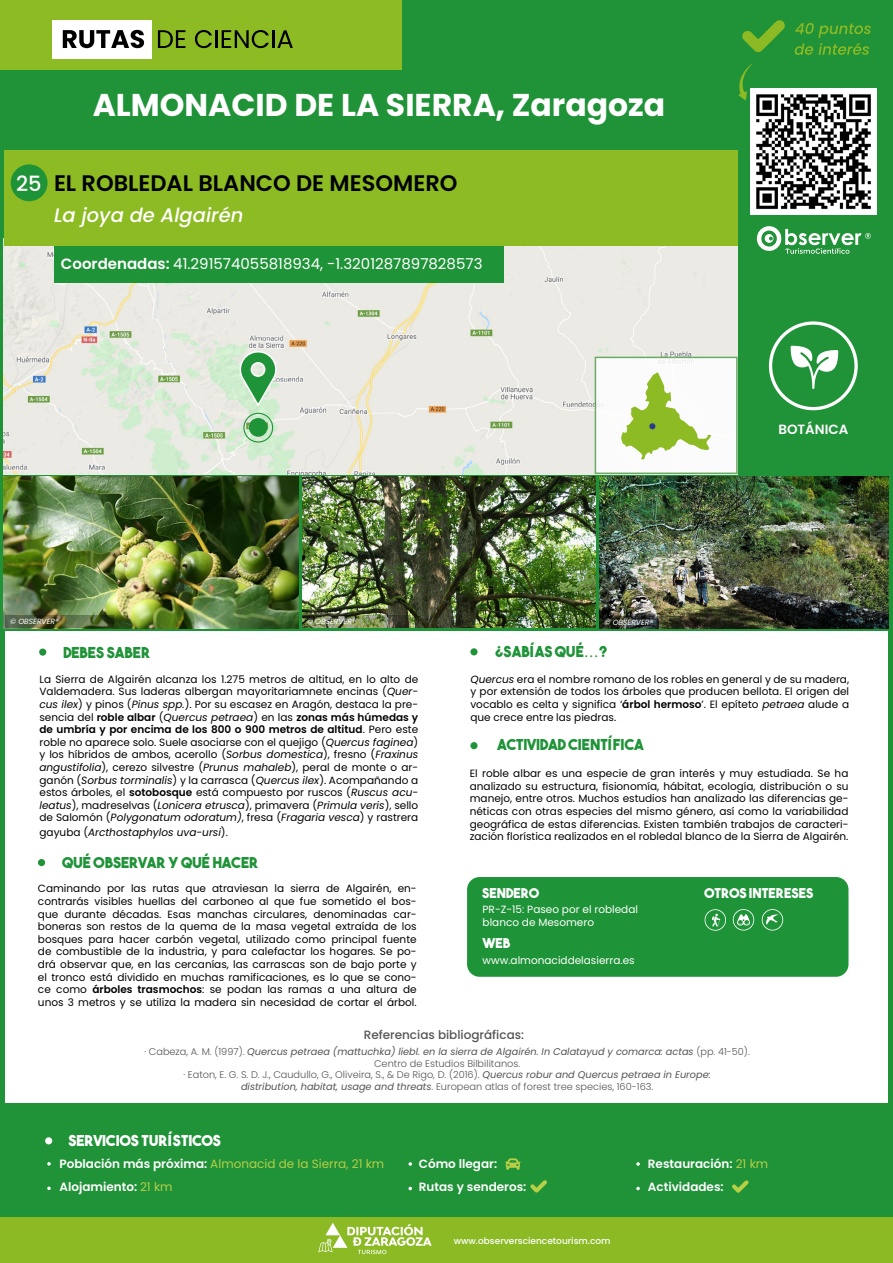
<style>
.page{position:relative;width:893px;height:1263px;background:#209238}
.page>*{position:absolute;margin:0;border:0;box-sizing:border-box;transform-origin:0 0}
.t1{font:700 31.5px "Poppins";color:#fff}
.t2{font:600 22.5px "Poppins";color:#000}
.t3{font:500 21px "Poppins";color:#fff}
.t4{font:italic 500 19.5px "Poppins";color:#fff}
.t5{font:15px "The Bold Font";color:#1f9338}
.t6{font:15px "Poppins";color:#fff}
.t7{font:15px "The Bold Font";color:#fff}
.t8{font:13.5px "The Bold Font";color:#fff}
.t9{font:600 13.35px "Poppins";color:#fff}
.t10{font:600 12px "Poppins";color:#fff}
.t11{font:12px "Poppins";color:#b6cf47}
.t12{font:500 12px "Poppins";color:#555454}
.t13{font:10.5px/12.6px "Poppins";color:#000;text-align:justify}
.t14{font:10.5px/12.6px "Poppins";color:#fff}
.t15{font:italic 10.5px "Poppins";color:#000}
.t16{font:300 9.75px/11.7px "Poppins";color:#555454;text-align:center}
.t17{font:500 9px "Poppins";color:#fff}
.t18{font:italic 7.5px "Poppins";color:#fff}
.s1{font-weight:600}
.s2{font-family:"Myriad Pro"}
.s3{font-style:italic}
.s4{font-style:normal}
.s5{font-weight:400;font-style:italic}
.s6{font-weight:600;color:#fff}
.s7{font-weight:400;color:#b6cf47}
</style>
<div class="page">
<div style="left:5px;top:631px;width:883px;height:472px;background:#fff"></div>
<div style="left:0;top:1218px;width:893px;height:45px;background:#8cba24"></div>
<svg style="left:318px;top:1223px;width:114px;height:31px"></svg>
<svg style="left:769px;top:321px;width:89px;height:89px"></svg>
<svg style="left:757px;top:226px;width:114px;height:28px"></svg>
<svg style="left:742px;top:20px;width:43px;height:32px"></svg>
<svg style="left:794px;top:23px;width:77px;height:32px"></svg>
<svg style="left:738px;top:64px;width:14px;height:36px"></svg>
<img style="left:4px;top:246px;width:734px;height:228px">
<svg style="left:595px;top:357px;width:143px;height:117px;background:#e0ebcc"></svg>
<div style="left:4px;top:150px;width:734px;height:96px;background:#8dbb23"></div>
<div style="left:54px;top:246px;width:450px;height:37px;background:#1f9338"></div>
<div style="left:249px;top:418px;width:19px;height:19px;background:#1f9338;border-radius:50%"></div>
<svg style="left:235px;top:348px;width:43px;height:59px"></svg>
<div style="left:243px;top:413px;width:30px;height:30px;border:1px solid #1f9338;border-radius:50%"></div>
<div style="left:0;top:0;width:402px;height:69px;background:#8dbb23"></div>
<div style="left:52px;top:20px;width:99px;height:39px;background:#fff"></div>
<svg style="left:63px;top:30px;width:81px;height:18px"></svg>
<svg style="left:158px;top:30px;width:27px;height:18px"></svg>
<svg style="left:195px;top:30px;width:17px;height:18px"></svg>
<hr style="left:215px;top:30px;width:3px;height:18px;background:#000">
<svg style="left:222px;top:30px;width:47px;height:18px"></svg>
<hr style="left:272px;top:30px;width:3px;height:18px;background:#000">
<svg style="left:277px;top:30px;width:16px;height:18px"></svg>
<div style="left:45px;top:1137px;width:7px;height:7px;background:#fff;border-radius:50%"></div>
<svg style="left:47px;top:1162px;width:4px;height:3px"></svg>
<svg style="left:408px;top:1162px;width:4px;height:4px"></svg>
<svg style="left:636px;top:1162px;width:4px;height:4px"></svg>
<svg style="left:47px;top:1186px;width:4px;height:4px"></svg>
<svg style="left:408px;top:1187px;width:4px;height:3px"></svg>
<svg style="left:636px;top:1187px;width:4px;height:3px"></svg>
<svg style="left:505px;top:1158px;width:16px;height:12px"></svg>
<img style="left:4px;top:476px;width:294px;height:152px">
<img style="left:302px;top:476px;width:294px;height:152px">
<img style="left:599px;top:476px;width:290px;height:152px">
<svg style="left:530px;top:1180px;width:17px;height:13px"></svg>
<svg style="left:732px;top:1180px;width:17px;height:13px"></svg>
<div style="left:39px;top:648px;width:7px;height:8px;background:#1f9338;border-radius:50%"></div>
<div style="left:38px;top:859px;width:7px;height:7px;background:#1f9338;border-radius:50%"></div>
<div style="left:470px;top:648px;width:8px;height:7px;background:#1f9338;border-radius:50%"></div>
<div style="left:470px;top:742px;width:8px;height:7px;background:#1f9338;border-radius:50%"></div>
<div style="left:467px;top:877px;width:381px;height:100px;background:#1f9338;border-radius:12px"></div>
<svg style="left:732px;top:909px;width:22px;height:21px"></svg>
<svg style="left:704px;top:909px;width:22px;height:22px"></svg>
<svg style="left:762px;top:909px;width:22px;height:21px"></svg>
<div style="left:11px;top:164px;width:37px;height:37px;background:#1f9338;border-radius:50%"></div>
<img style="left:750px;top:88px;width:126px;height:126px">
<svg style="left:5px;top:615px;width:109px;height:12px"></svg>
<svg style="left:302px;top:615px;width:108px;height:12px"></svg>
<svg style="left:599px;top:616px;width:109px;height:12px"></svg>
<h1 class="t1" style="left:93px;top:86px;width:574px">ALMONACID DE LA SIERRA, Zaragoza</h1>
<h3 class="t3" style="left:16px;top:171px;width:27px">25</h3>
<h2 class="t2" style="left:54px;top:170px;width:405px">EL ROBLEDAL BLANCO DE MESOMERO</h2>
<h3 class="t4" style="left:54px;top:204px;width:191px">La joya de Algairén</h3>
<h3 class="t6" style="left:61px;top:255px;width:423px"><span class="s1">Coordenadas:</span> 41.291574055818934, -1.3201287897828573</h3>
<p class="t18" style="left:10px;top:617px;width:50px">© OBSERVER®</p>
<p class="t18" style="left:307px;top:617px;width:50px">© OBSERVER®</p>
<p class="t18" style="left:604px;top:618px;width:50px">© OBSERVER®</p>
<h3 class="t5" style="left:63px;top:643px;width:88px">DEBES SABER</h3>
<h3 class="t5" style="left:495px;top:642px;width:114px">¿SABÍAS QUÉ<span class="s2">…</span>?</h3>
<p class="t9" style="left:778px;top:421px;width:71px">BOTÁNICA</p>
<p class="t13" style="left:40px;top:673px;width:380px">La Sierra de Algairén alcanza los 1.275 metros de altitud, en lo alto de Valdemadera. Sus laderas albergan mayoritariamnete encinas (<span class="s3">Quer&shy;cus ilex</span>) y pinos (<span class="s3">Pinus spp.</span>). Por su escasez en Aragón, destaca la pre&shy;sencia del <span class="s1">roble albar</span> (<span class="s3">Quercus petraea</span>) en las <span class="s1">zonas más húmedas y de umbría y por encima de los 800 o 900 metros de altitud</span>. Pero este roble no aparece solo. Suele asociarse con el quejigo (<span class="s3">Quercus faginea</span>) y los híbridos de ambos, acerollo (<span class="s3">Sorbus domestica</span>), fresno (<span class="s3">Fraxinus angustifolia</span>), cerezo silvestre (<span class="s3">Prunus mahaleb</span>), peral de monte o ar&shy;ganón (<span class="s3">Sorbus torminalis</span>) y la carrasca (<span class="s3">Quercus ilex</span>). Acompañando a estos árboles, el <span class="s1">sotobosque</span> está compuesto por ruscos (<span class="s3">Ruscus acu&shy;leatus</span>), madreselvas (<span class="s3">Lonicera etrusca</span>), primavera (<span class="s3">Primula veris</span>), sello de Salomón (<span class="s3">Polygonatum odoratum)</span>, fresa (<span class="s3">Fragaria vesca</span>) y rastrera</p>
<p class="t15" style="left:40px;top:826px;width:190px"><span class="s4">gayuba (</span>Arcthostaphylos uva-ursi<span class="s4">).</span></p>
<h3 class="t5" style="left:62px;top:853px;width:197px">QUÉ OBSERVAR Y QUÉ HACER</h3>
<p class="t13" style="left:38px;top:882px;width:380px">Caminando por las rutas que atraviesan la sierra de Algairén, en&shy;contrarás visibles huellas del carboneo al que fue sometido el bos&shy;que durante décadas. Esas manchas circulares, denominadas car&shy;boneras son restos de la quema de la masa vegetal extraída de los bosques para hacer carbón vegetal, utilizado como principal fuente de combustible de la industria, y para calefactar los hogares. Se po&shy;drá observar que, en las cercanías, las carrascas son de bajo porte y el tronco está dividido en muchas ramificaciones, es lo que se cono&shy;ce como <span class="s1">árboles trasmochos</span>: se podan las ramas a una altura de unos 3 metros y se utiliza la madera sin necesidad de cortar el árbol.</p>
<p class="t13" style="left:470px;top:673px;width:380px"><span class="s3">Quercus</span> era el nombre romano de los robles en general y de su madera, y por extensión de todos los árboles que producen bellota. El origen del vocablo es celta y significa ‘<span class="s1">árbol hermoso</span>’. El epíteto <span class="s3">petraea</span> alude a que crece entre las piedras.</p>
<h3 class="t5" style="left:497px;top:735px;width:148px">ACTIVIDAD CIENTÍFICA</h3>
<p class="t13" style="left:470px;top:767px;width:380px">El roble albar es una especie de gran interés y muy estudiada. Se ha analizado su estructura, fisionomía, hábitat, ecología, distribución o su manejo, entre otros. Muchos estudios han analizado las diferencias ge&shy;néticas con otras especies del mismo género, así como la variabilidad geográfica de estas diferencias. Existen también trabajos de caracteri&shy;zación florística realizados en el robledal blanco de la Sierra de Algairén.</p>
<p class="t8" style="left:482px;top:885px;width:58px">SENDERO</p>
<p class="t14" style="left:483px;top:903px;width:157px">PR-Z-15: Paseo por el robledal blanco de Mesomero</p>
<p class="t14" style="left:483px;top:953px;width:154px">www.almonaciddelasierra.es</p>
<p class="t8" style="left:483px;top:934px;width:29px">WEB</p>
<p class="t8" style="left:705px;top:885px;width:110px">OTROS INTERESES</p>
<p class="t12" style="left:364px;top:1028px;width:162px">Referencias bibliográficas:</p>
<p class="t16" style="left:144px;top:1046px;width:607px">· Cabeza, A. M. (1997). <span class="s5">Quercus petraea (mattuchka) liebl. en la sierra de Algairén. In Calatayud y comarca: actas</span> (pp. 41-50).<br>Centro de Estudios Bilbilitanos.<br>· Eaton, E. G. S. D. J., Caudullo, G., Oliveira, S., &amp; De Rigo, D. (2016). <span class="s5">Quercus robur and Quercus petraea in Europe:<br>distribution, habitat, usage and threats</span>. European atlas of forest tree species, 160-163.</p>
<h3 class="t7" style="left:68px;top:1131px;width:154px">SERVICIOS TURÍSTICOS</h3>
<p class="t11" style="left:59px;top:1157px;width:326px"><span class="s6">Población más próxima:</span> Almonacid de la Sierra, 21 km</p>
<p class="t10" style="left:419px;top:1157px;width:80px">Cómo llegar:</p>
<p class="t10" style="left:648px;top:1157px;width:122px">Restauración: <span class="s7">21 km</span></p>
<p class="t10" style="left:59px;top:1180px;width:115px">Alojamiento: <span class="s7">21 km</span></p>
<p class="t10" style="left:419px;top:1180px;width:109px">Rutas y senderos:</p>
<p class="t10" style="left:648px;top:1180px;width:77px">Actividades:</p>
<p class="t17" style="left:454px;top:1236px;width:158px">www.observersciencetourism.com</p>
</div>
